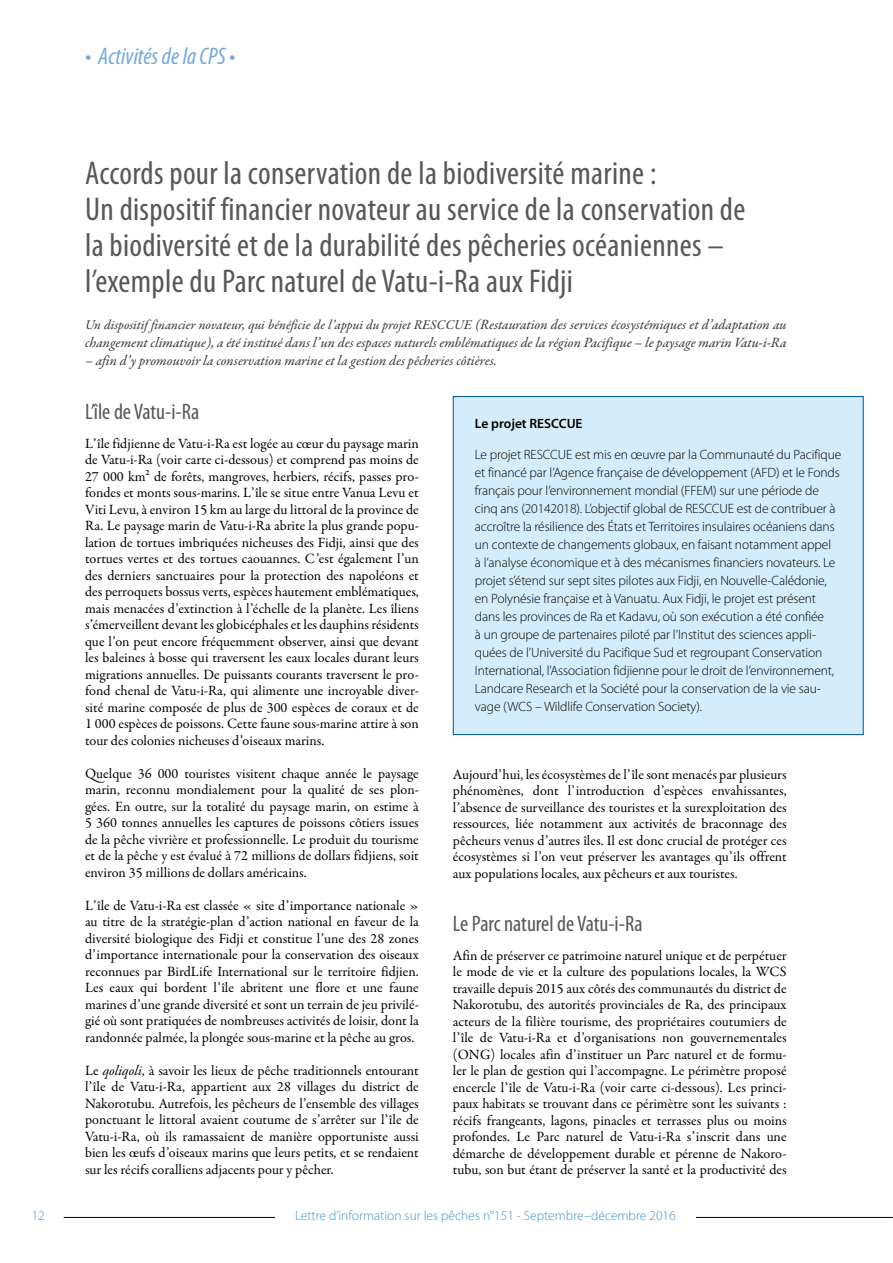
<style>
.page{position:relative;width:893px;height:1263px;background:#fff}
.page>*{position:absolute;margin:0;border:0;box-sizing:border-box;transform-origin:0 0}
.Title_article{font:condensed 33px/36px "Myriad Pro";letter-spacing:.01em;color:#58585a}
.t1{font:italic condensed 24px "Myriad Pro";color:#75a9d6}
.VF-Heading_1{font:condensed 22.5px "Myriad Pro";color:#58585a}
.VF-body_9_5{font:14.25px/16.5px "Garamond Premr Pro";color:#000;text-align:justify}
.VF-Intro_9_5{font:14.25px "Garamond Premr Pro Med It";color:#3e3d40}
.Body_Text{font:300 13.5px/18px "Myriad Pro";letter-spacing:-.01em;color:#000}
.VF-Intro_9_5-2{font:13.5px "Garamond Premr Pro Med It";color:#3e3d40}
.t2{font:300 13.5px "Myriad Pro";color:#4394cc}
.Body_Text-2{font:600 13.5px "Myriad Pro";color:#000}
.s1{font-size:14.25px}
.s2{font-style:italic}
</style>
<div class="page">
<hr style="left:64px;top:1217px;width:828px;height:1px;background:#000">
<div style="left:275px;top:1210px;width:421px;height:19px;background:#fff"></div>
<div style="left:453px;top:397px;width:410px;height:338px;background:#d5edfa"></div>
<div style="left:453px;top:396px;width:411px;height:339px;border:1px solid #005192"></div>
<h2 class="t1" style="left:85px;top:41px;width:152px">• Activités de la CPS •</h2>
<p class="Title_article" style="left:85px;top:155px;width:662px">Accords pour la conservation de la biodiversité marine :<br>Un dispositif financier novateur au service de la conservation de la biodiversité et de la durabilité des pêcheries océaniennes – l’exemple du Parc naturel de Vatu-i-Ra aux Fidji</p>
<p class="VF-Intro_9_5-2" style="left:85px;top:317px;width:703px">Un dispositif financier novateur, qui bénéficie de l’appui du projet RESCCUE <span class="s1">(Restauration des services écosystémiques et d’adaptation au</span></p>
<p class="VF-Intro_9_5" style="left:85px;top:334px;width:703px">changement climatique), a été institué dans l’un des espaces naturels emblématiques de la région Pacifique – le paysage marin Vatu-i-Ra</p>
<p class="VF-Intro_9_5" style="left:85px;top:352px;width:414px">– afin d’y promouvoir la conservation marine et la gestion des pêcheries côtières.</p>
<p class="VF-Heading_1" style="left:85px;top:398px;width:116px">L’île de Vatu-i-Ra</p>
<p class="VF-body_9_5" style="left:85px;top:435px;width:335px">L’île fidjienne de Vatu-i-Ra est logée au cœur du paysage marin de Vatu-i-Ra (voir carte ci-dessous) et comprend pas moins de 27 000 km² de forêts, mangroves, herbiers, récifs, passes pro&shy;fondes et monts sous-marins. L’île se situe entre Vanua Levu et Viti Levu, à environ 15 km au large du littoral de la province de Ra. Le paysage marin de Vatu-i-Ra abrite la plus grande popu&shy;lation de tortues imbriquées nicheuses des Fidji, ainsi que des tortues vertes et des tortues caouannes. C’est également l’un des derniers sanctuaires pour la protection des napoléons et des perroquets bossus verts, espèces hautement emblématiques, mais menacées d’extinction à l’échelle de la planète. Les îliens s’émerveillent devant les globicéphales et les dauphins résidents que l’on peut encore fréquemment observer, ainsi que devant les baleines à bosse qui traversent les eaux locales durant leurs migrations annuelles. De puissants courants traversent le pro&shy;fond chenal de Vatu-i-Ra, qui alimente une incroyable diver&shy;sité marine composée de plus de 300 espèces de coraux et de 1 000 espèces de poissons. Cette faune sous-marine attire à son tour des colonies nicheuses d’oiseaux marins.</p>
<p class="VF-body_9_5" style="left:85px;top:765px;width:335px">Quelque 36 000 touristes visitent chaque année le paysage marin, reconnu mondialement pour la qualité de ses plon&shy;gées. En outre, sur la totalité du paysage marin, on estime à 5 360 tonnes annuelles les captures de poissons côtiers issues de la pêche vivrière et professionnelle. Le produit du tourisme et de la pêche y est évalué à 72 millions de dollars fidjiens, soit environ 35 millions de dollars américains.</p>
<p class="VF-body_9_5" style="left:85px;top:897px;width:335px">L’île de Vatu-i-Ra est classée « site d’importance nationale » au titre de la stratégie-plan d’action national en faveur de la diversité biologique des Fidji et constitue l’une des 28 zones d’importance internationale pour la conservation des oiseaux reconnues par BirdLife International sur le territoire fidjien.<br>Les eaux qui bordent l’île abritent une flore et une faune marines d’une grande diversité et sont un terrain de jeu privilé&shy;gié où sont pratiquées de nombreuses activités de loisir, dont la randonnée palmée, la plongée sous-marine et la pêche au gros.</p>
<p class="VF-body_9_5" style="left:85px;top:1062px;width:335px">Le <span class="s2">qoliqoli</span>, à savoir les lieux de pêche traditionnels entourant l’île de Vatu-i-Ra, appartient aux 28 villages du district de Nakorotubu. Autrefois, les pêcheurs de l’ensemble des villages ponctuant le littoral avaient coutume de s’arrêter sur l’île de Vatu-i-Ra, où ils ramassaient de manière opportuniste aussi bien les œufs d’oiseaux marins que leurs petits, et se rendaient sur les récifs coralliens adjacents pour y pêcher.</p>
<p class="Body_Text-2" style="left:475px;top:415px;width:109px">Le projet RESCCUE</p>
<p class="Body_Text" style="left:475px;top:445px;width:368px">Le projet RESCCUE est mis en œuvre par la Communauté du Pacifique et financé par l’Agence française de développement (AFD) et le Fonds français pour l’environnement mondial (FFEM) sur une période de cinq ans (20142018). L’objectif global de RESCCUE est de contribuer à accroître la résilience des États et Territoires insulaires océaniens dans un contexte de changements globaux, en faisant notamment appel<br>à l’analyse économique et à des mécanismes financiers novateurs. Le projet s’étend sur sept sites pilotes aux Fidji, en Nouvelle-Calédonie, en Polynésie française et à Vanuatu. Aux Fidji, le projet est présent dans les provinces de Ra et Kadavu, où son exécution a été confiée<br>à un groupe de partenaires piloté par l’Institut des sciences appli&shy;quées de l’Université du Pacifique Sud et regroupant Conservation International, l’Association fidjienne pour le droit de l’environnement, Landcare Research et la Société pour la conservation de la vie sau&shy;vage (WCS – Wildlife Conservation Society).</p>
<p class="VF-body_9_5" style="left:453px;top:766px;width:335px">Aujourd’hui, les écosystèmes de l’île sont menacés par plusieurs phénomènes, dont l’introduction d’espèces envahissantes, l’absence de surveillance des touristes et la surexploitation des ressources, liée notamment aux activités de braconnage des pêcheurs venus d’autres îles. Il est donc crucial de protéger ces écosystèmes si l’on veut préserver les avantages qu’ils offrent aux populations locales, aux pêcheurs et aux touristes.</p>
<p class="VF-Heading_1" style="left:453px;top:910px;width:191px">Le Parc naturel de Vatu-i-Ra</p>
<p class="VF-body_9_5" style="left:453px;top:947px;width:335px">Afin de préserver ce patrimoine naturel unique et de perpétuer le mode de vie et la culture des populations locales, la WCS travaille depuis 2015 aux côtés des communautés du district de Nakorotubu, des autorités provinciales de Ra, des principaux acteurs de la filière tourisme, des propriétaires coutumiers de l’île de Vatu-i-Ra et d’organisations non gouvernementales (ONG) locales afin d’instituer un Parc naturel et de formu&shy;ler le plan de gestion qui l’accompagne. Le périmètre proposé encercle l’île de Vatu-i-Ra (voir carte ci-dessous). Les princi&shy;paux habitats se trouvant dans ce périmètre sont les suivants : récifs frangeants, lagons, pinacles et terrasses plus ou moins profondes. Le Parc naturel de Vatu-i-Ra s’inscrit dans une démarche de développement durable et pérenne de Nakoro&shy;tubu, son but étant de préserver la santé et la productivité des</p>
<p class="t2" style="left:32px;top:1207px;width:15px">12</p>
<p class="t2" style="left:295px;top:1208px;width:382px">Lettre d’information sur les pêches n°151 - Septembre–décembre 2016</p>
</div>
